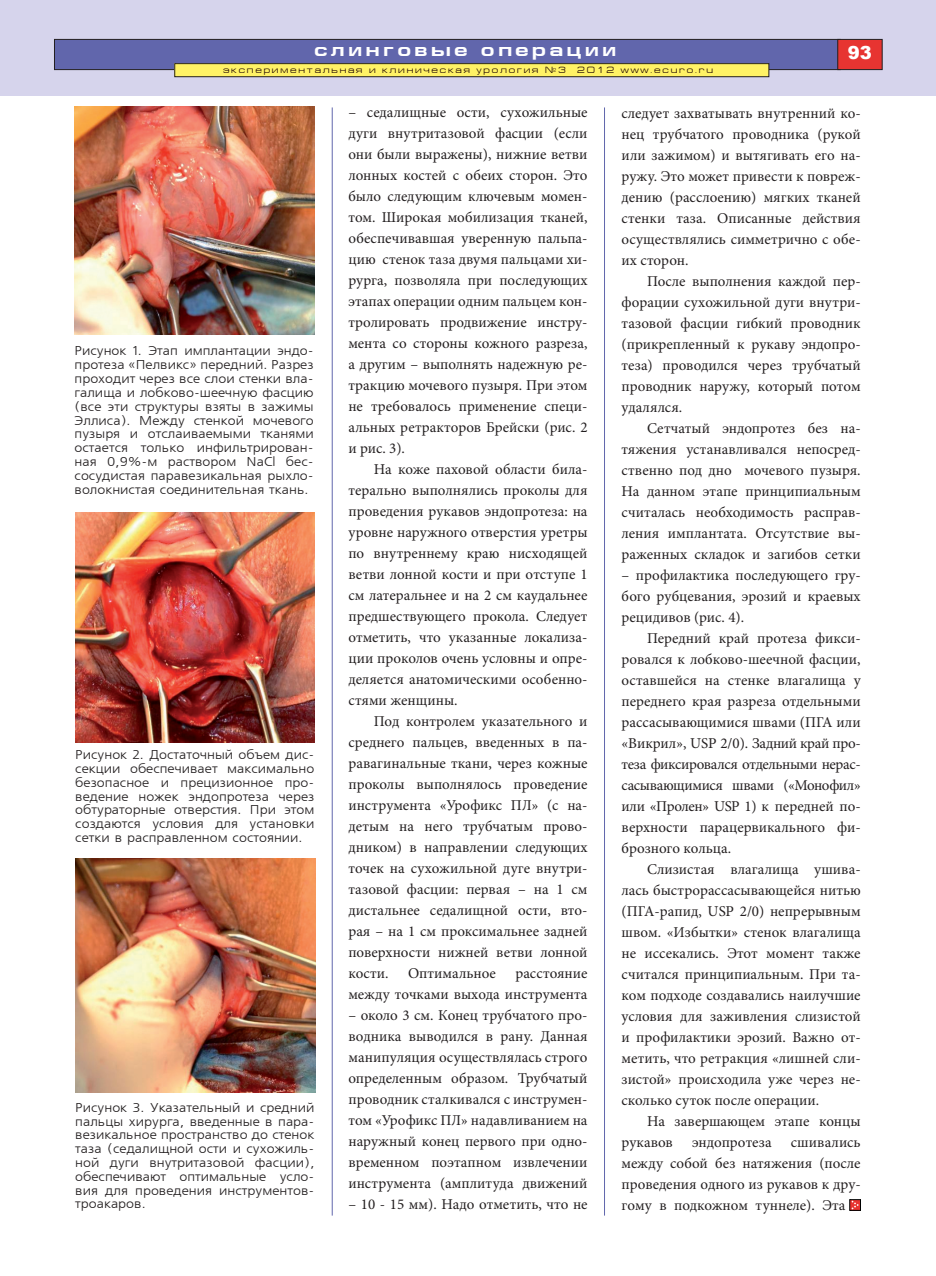
<style>
.page{position:relative;width:936px;height:1276px;background:#fff}
.page>*{position:absolute;margin:0;border:0;box-sizing:border-box;transform-origin:0 0}
.t1{font:700 18px "Europe Ext";letter-spacing:.2em;color:#fff}
.t2{font:900 18px "Arial";color:#fff}
.t3{font:15px/21px "Minion Pro";color:#231f20;text-align:justify}
.t4{font:12.75px/13.8px "Free Set";color:#231f20;text-align:justify;scale:1.1 1}
.t5{font:9px "Europe Ext";letter-spacing:.2em;color:#1a0000}
</style>
<div class="page">
<div style="left:0;top:0;width:935px;height:95px;background:#d6d4ec"></div>
<div style="left:54px;top:39px;width:786px;height:31px;background:#6166ac;border:1px solid #231f20"></div>
<div style="left:837px;top:39px;width:45px;height:31px;background:#e73431;border:1px solid #231f20"></div>
<div style="left:175px;top:64px;width:593px;height:13px;background:#fff265"></div>
<div style="left:174px;top:63px;width:595px;height:14px;border:1px solid #231f20"></div>
<div style="left:849px;top:1199px;width:11px;height:11px;border:1px solid #000"></div>
<svg style="left:851px;top:1200px;width:7px;height:9px"></svg>
<img style="left:75px;top:512px;width:239px;height:230px">
<img style="left:75px;top:858px;width:240px;height:234px">
<img style="left:75px;top:107px;width:239px;height:228px">
<hr style="left:604px;top:107px;width:1px;height:1108px;background:#6166ac">
<hr style="left:332px;top:107px;width:1px;height:1108px;background:#6166ac">
<p class="t1" style="left:314px;top:40px;width:303px">слинговые операции</p>
<p class="t5" style="left:223px;top:65px;width:491px">экспериментальная и клиническая урология №3 2012 www.ecuro.ru</p>
<p class="t2" style="left:847px;top:40px;width:26px">93</p>
<p class="t4" style="left:75px;top:345px;width:219px">Рисунок 1. Этап имплантации эндо&shy;протеза «Пелвикс» передний. Разрез проходит через все слои стенки вла&shy;галища и лобково-шеечную фасцию (все эти структуры взяты в зажимы Эллиса). Между стенкой мочевого пузыря и отслаиваемыми тканями остается только инфильтрирован&shy;ная 0,9%-м раствором NaCl бес&shy;сосудистая паравезикальная рыхло&shy;волокнистая соединительная ткань.</p>
<p class="t4" style="left:75px;top:748px;width:219px">Рисунок 2. Достаточный объем дис&shy;секции обеспечивает максимально безопасное и прецизионное про&shy;ведение ножек эндопротеза через обтураторные отверстия. При этом создаются условия для установки сетки в расправленном состоянии.</p>
<p class="t4" style="left:75px;top:1101px;width:219px">Рисунок 3. Указательный и средний пальцы хирурга, введенные в пара&shy;везикальное пространство до стенок таза (седалищной ости и сухожиль&shy;ной дуги внутритазовой фасции), обеспечивают оптимальные усло&shy;вия для проведения инструментов&shy;троакаров.</p>
<p class="t3" style="left:348px;top:102px;width:240px">– седалищные ости, сухожильные дуги внутритазовой фасции (если они были выражены), нижние ветви лонных костей с обеих сторон. Это было следующим ключевым момен&shy;том. Широкая мобилизация тканей, обеспечивавшая уверенную пальпа&shy;цию стенок таза двумя пальцами хи&shy;рурга, позволяла при последующих этапах операции одним пальцем кон&shy;тролировать продвижение инстру&shy;мента со стороны кожного разреза, а другим – выполнять надежную ре&shy;тракцию мочевого пузыря. При этом не требовалось применение специ&shy;альных ретракторов Брейски (рис. 2 и рис. 3).</p>
<p class="t3" style="left:348px;top:459px;width:240px;text-indent:26px">На коже паховой области била&shy;терально выполнялись проколы для проведения рукавов эндопротеза: на уровне наружного отверстия уретры по внутреннему краю нисходящей ветви лонной кости и при отступе 1 см латеральнее и на 2 см каудальнее предшествующего прокола. Следует отметить, что указанные локализа&shy;ции проколов очень условны и опре&shy;деляется анатомическими особенно&shy;стями женщины.</p>
<p class="t3" style="left:348px;top:711px;width:240px;text-indent:26px">Под контролем указательного и среднего пальцев, введенных в па&shy;равагинальные ткани, через кожные проколы выполнялось проведение инструмента «Урофикс ПЛ» (с на&shy;детым на него трубчатым прово&shy;дником) в направлении следующих точек на сухожильной дуге внутри&shy;тазовой фасции: первая – на 1 см дистальнее седалищной ости, вто&shy;рая – на 1 см проксимальнее задней поверхности нижней ветви лонной кости.</p>
<p class="t3" style="left:408px;top:963px;width:89px">Оптимальное</p>
<p class="t3" style="left:348px;top:963px;width:240px;text-align:right">расстояние<br>между точками выхода инструмента</p>
<p class="t3" style="left:348px;top:1005px;width:240px">– около 3 см. Конец трубчатого про&shy;водника выводился в рану. Данная манипуляция осуществлялась строго определенным образом. Трубчатый проводник сталкивался с инструмен&shy;том «Урофикс ПЛ» надавливанием на наружный конец первого при одно&shy;временном поэтапном извлечении инструмента (амплитуда движений</p>
<p class="t3" style="left:348px;top:1194px;width:241px">– 10 - 15 мм). Надо отметить, что не</p>
<p class="t3" style="left:621px;top:103px;width:240px">следует захватывать внутренний ко&shy;нец трубчатого проводника (рукой или зажимом) и вытягивать его на&shy;ружу. Это может привести к повреж&shy;дению (расслоению) мягких тканей стенки таза. Описанные действия осуществлялись симметрично с обе&shy;их сторон.</p>
<p class="t3" style="left:621px;top:271px;width:240px;text-indent:26px">После выполнения каждой пер&shy;форации сухожильной дуги внутри&shy;тазовой фасции гибкий проводник (прикрепленный к рукаву эндопро&shy;теза) проводился через трубчатый проводник наружу, который потом удалялся.</p>
<p class="t3" style="left:621px;top:418px;width:240px;text-indent:26px">Сетчатый эндопротез без на&shy;тяжения устанавливался непосред&shy;ственно под дно мочевого пузыря.<br>На данном этапе принципиальным считалась необходимость расправ&shy;ления имплантата. Отсутствие вы&shy;раженных складок и загибов сетки</p>
<p class="t3" style="left:621px;top:565px;width:240px">– профилактика последующего гру&shy;бого рубцевания, эрозий и краевых рецидивов (рис. 4).</p>
<p class="t3" style="left:621px;top:628px;width:240px;text-indent:26px">Передний край протеза фикси&shy;ровался к лобково-шеечной фасции, оставшейся на стенке влагалища у переднего края разреза отдельными рассасывающимися швами (ПГА или «Викрил», USP 2/0). Задний край про&shy;теза фиксировался отдельными нерас&shy;сасывающимися швами («Монофил» или «Пролен» USP 1) к передней по&shy;верхности парацервикального фи&shy;брозного кольца.</p>
<p class="t3" style="left:621px;top:859px;width:240px;text-indent:26px">Слизистая влагалища ушива&shy;лась быстрорассасывающейся нитью (ПГА-рапид, USP 2/0) непрерывным швом. «Избытки» стенок влагалища не иссекались. Этот момент также считался принципиальным. При та&shy;ком подходе создавались наилучшие условия для заживления слизистой и профилактики эрозий. Важно от&shy;метить, что ретракция «лишней сли&shy;зистой» происходила уже через не&shy;сколько суток после операции.</p>
<p class="t3" style="left:621px;top:1111px;width:240px;text-indent:26px">На завершающем этапе концы рукавов</p>
<p class="t3" style="left:692px;top:1132px;width:81px">эндопротеза</p>
<p class="t3" style="left:621px;top:1132px;width:240px;text-indent:169px">сшивались между собой без натяжения (после проведения одного из рукавов к дру&shy;гому в подкожном туннеле). Эта</p>
</div>
